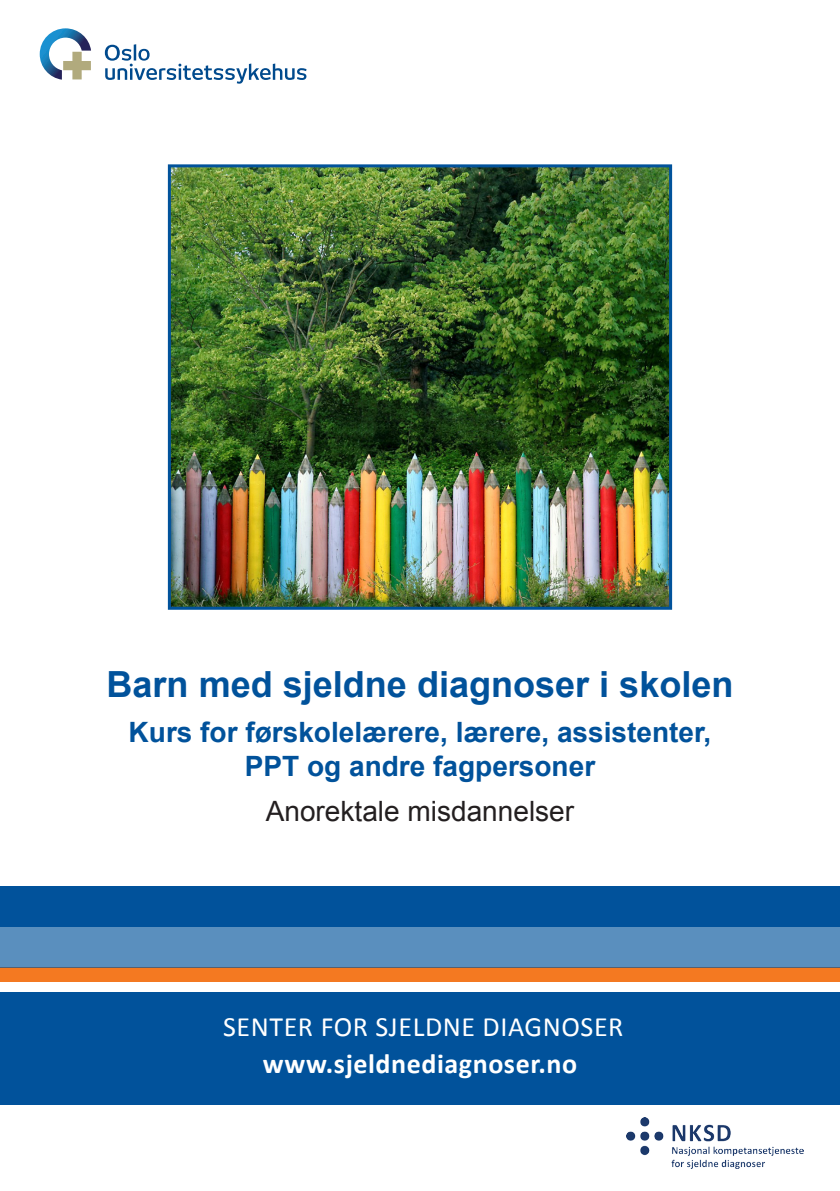
<style>
.page{position:relative;width:840px;height:1191px;background:#fff}
.page>*{position:absolute;margin:0;border:0;box-sizing:border-box;transform-origin:0 0}
.Forside_Blå{font:700 36px "Arial";color:#01529b}
.Forside_Blå-2{font:700 28px "Arial";color:#01529b}
.Forside_hvit{font:28px "Calibri";letter-spacing:.02em;color:#fff}
.Forside_hvit-2{font:700 28px "Calibri";letter-spacing:.02em;color:#fff}
.Forside_svart{font:28px "Arial";color:#231f20}
</style>
<div class="page">
<div style="left:0;top:992px;width:839px;height:113px;background:#01529b"></div>
<div style="left:0;top:968px;width:839px;height:14px;background:#f47921"></div>
<div style="left:0;top:886px;width:839px;height:40px;background:#01529b"></div>
<div style="left:0;top:927px;width:839px;height:40px;background:#5a8fbe"></div>
<svg style="left:105px;top:44px;width:201px;height:40px"></svg>
<svg style="left:40px;top:28px;width:51px;height:52px"></svg>
<img style="left:172px;top:168px;width:495px;height:438px">
<div style="left:168px;top:164px;width:503px;height:446px;border:3px solid #01529b"></div>
<img style="left:626px;top:1117px;width:176px;height:51px">
<p class="Forside_Blå" style="left:106px;top:661px;width:628px">Barn med sjeldne diagnoser i skolen</p>
<p class="Forside_Blå-2" style="left:129px;top:714px;width:584px">Kurs for førskolelærere, lærere, assistenter,</p>
<p class="Forside_Blå-2" style="left:244px;top:747px;width:352px">PPT og andre fagpersoner</p>
<p class="Forside_svart" style="left:265px;top:792px;width:310px">Anorektale misdannelser</p>
<p class="Forside_hvit" style="left:223px;top:1009px;width:401px">SENTER FOR SJELDNE DIAGNOSER</p>
<p class="Forside_hvit-2" style="left:263px;top:1046px;width:315px">www.sjeldnediagnoser.no</p>
</div>
